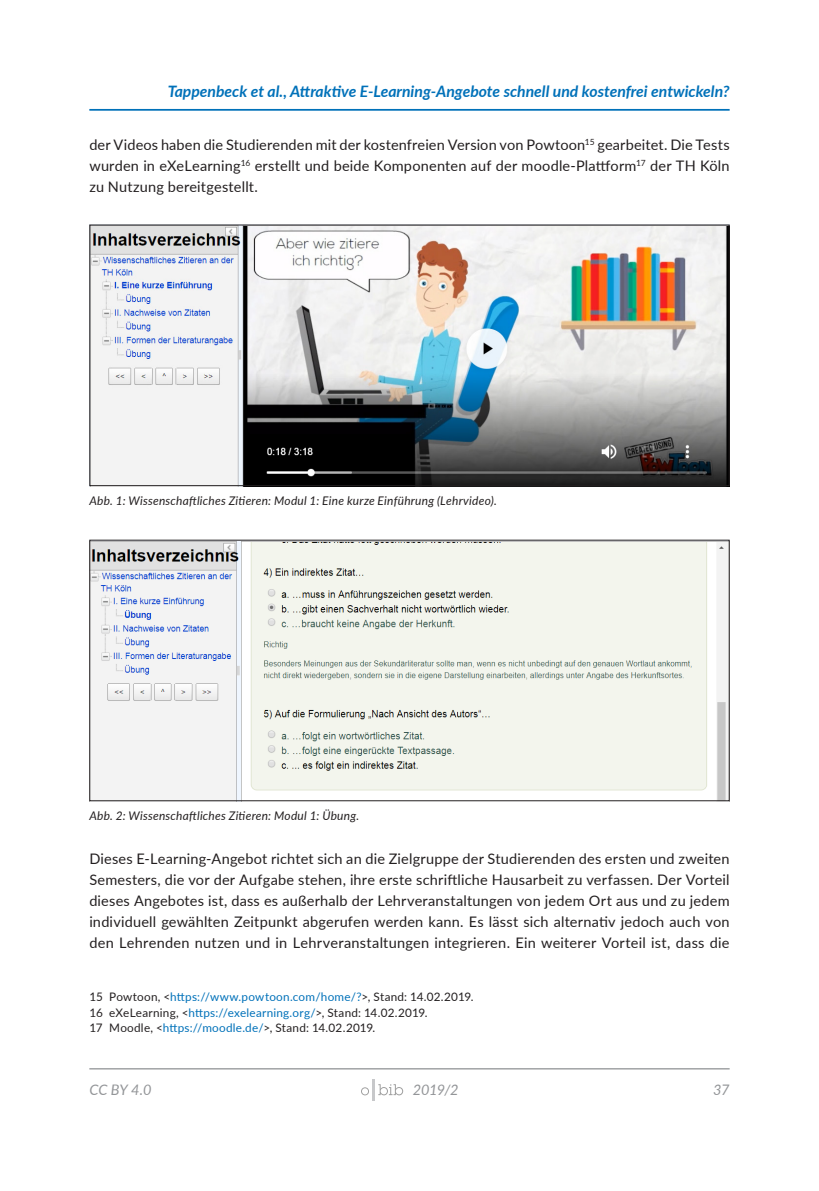
<style>
.page{position:relative;width:819px;height:1191px;background:#fff}
.page>*{position:absolute;margin:0;border:0;box-sizing:border-box;transform-origin:0 0}
.t1{font:italic 700 15.75px "Lato";color:#0071b9}
.t2{font:14.53px/21px "Lato";letter-spacing:.015em;color:#231f20;text-align:justify}
.t3{font:italic 14.53px "Lato";letter-spacing:-.015em;color:#939598}
.t4{font:italic 11.9px "Lato";letter-spacing:.02em;color:#231f20}
.t5{font:11.72px/15.6px "Lato";letter-spacing:.02em;color:#231f20}
.s1{color:#0071b9}
</style>
<div class="page">
<hr style="left:89px;top:1068px;width:640px;height:1px;background:#939598">
<hr style="left:372px;top:1079px;width:3px;height:21px;background:#c7c8ca">
<svg style="left:361px;top:1087px;width:8px;height:8px"></svg>
<svg style="left:378px;top:1084px;width:25px;height:11px"></svg>
<img style="left:91px;top:226px;width:636px;height:258px">
<div style="left:89px;top:224px;width:640px;height:262px;border:1px solid #231f20"></div>
<img style="left:91px;top:542px;width:636px;height:257px">
<hr style="left:89px;top:109px;width:640px;height:2px;background:#0071b9">
<p class="t1" style="left:168px;top:80px;width:563px">Tappenbeck et al., Attraktive E-Learning-Angebote schnell und kostenfrei entwickeln?</p>
<p class="t2" style="left:89px;top:134px;width:641px">der Videos haben die Studierenden mit der kostenfreien Version von Powtoon<sup>15</sup> gearbeitet. Die Tests wurden in eXeLearning<sup>16</sup> erstellt und beide Komponenten auf der moodle-Plattform<sup>17</sup> der TH Köln zu Nutzung bereitgestellt.</p>
<p class="t4" style="left:89px;top:492px;width:409px">Abb. 1: Wissenschaftliches Zitieren: Modul 1: Eine kurze Einführung (Lehrvideo).</p>
<p class="t4" style="left:89px;top:807px;width:271px">Abb. 2: Wissenschaftliches Zitieren: Modul 1: Übung.</p>
<p class="t2" style="left:89px;top:848px;width:641px">Dieses E-Learning-Angebot richtet sich an die Zielgruppe der Studierenden des ersten und zweiten Semesters, die vor der Aufgabe stehen, ihre erste schriftliche Hausarbeit zu verfassen. Der Vorteil dieses Angebotes ist, dass es außerhalb der Lehrveranstaltungen von jedem Ort aus und zu jedem individuell gewählten Zeitpunkt abgerufen werden kann. Es lässt sich alternativ jedoch auch von den Lehrenden nutzen und in Lehrveranstaltungen integrieren. Ein weiterer Vorteil ist, dass die</p>
<p class="t5" style="left:89px;top:988px;width:385px">15 Powtoon, &lt;<span class="s1">https://www.powtoon.com/home/?</span>&gt;, Stand: 14.02.2019.<br>16 eXeLearning, &lt;<span class="s1">https://exelearning.org/</span>&gt;, Stand: 14.02.2019.<br>17 Moodle, &lt;<span class="s1">https://moodle.de/</span>&gt;, Stand: 14.02.2019.</p>
<p class="t3" style="left:89px;top:1079px;width:64px">CC BY 4.0</p>
<p class="t3" style="left:412px;top:1079px;width:47px">2019/2</p>
<p class="t3" style="left:713px;top:1079px;width:18px">37</p>
</div>
